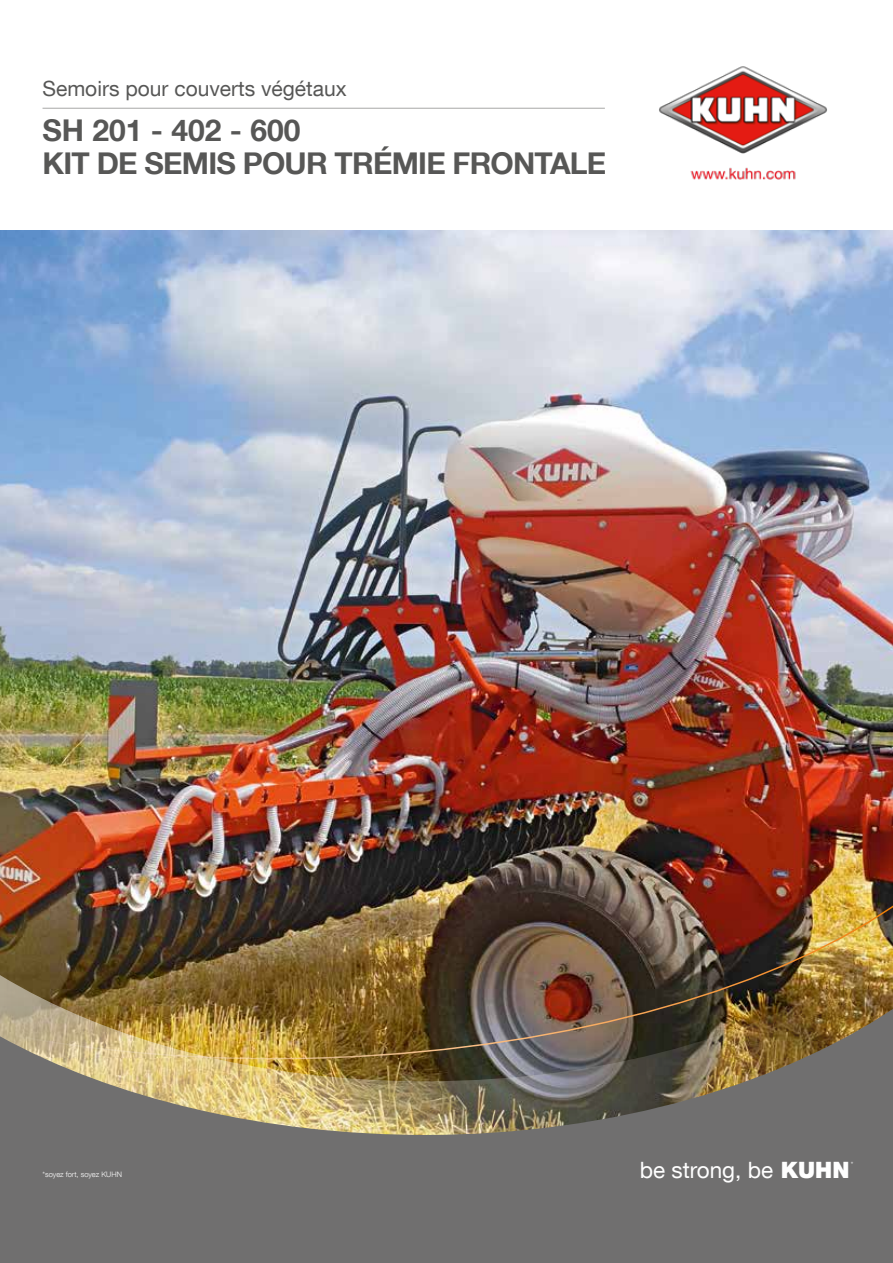
<style>
.page{position:relative;width:893px;height:1263px;background:#fff}
.page>*{position:absolute;margin:0;border:0;box-sizing:border-box;transform-origin:0 0}
.t1{font:700 30px/33px "Helvetica Neue LT Com";letter-spacing:-.025em;color:#575756}
.t2{font:22.5px "Helvetica Neue LT Com";color:#fff}
.t3{font:21px "Helvetica Neue LT Com";color:#575756}
.t4{font:300 7.5px "Helvetica Neue LT Com";color:#fff}
.s1{font-weight:900}
</style>
<div class="page">
<img style="left:0;top:231px;width:893px;height:666px">
<img style="left:0;top:897px;width:893px;height:103px">
<img style="left:659px;top:66px;width:168px;height:114px">
<img style="left:0;top:1000px;width:893px;height:263px">
<hr style="left:43px;top:108px;width:562px;height:1px;background:#9d9d9c">
<p class="t3" style="left:43px;top:75px;width:306px">Semoirs pour couverts végétaux</p>
<p class="t1" style="left:43px;top:113px;width:565px">SH 201 - 402 - 600<br>KIT DE SEMIS POUR TRÉMIE FRONTALE</p>
<p class="t4" style="left:43px;top:1170px;width:81px">*soyez fort, soyez KUHN</p>
<p class="t2" style="left:640px;top:1156px;width:211px">be strong, be <span class="s1">KUHN</span></p>
<p class="t4" style="left:851px;top:1160px;width:4px">*</p>
</div>
